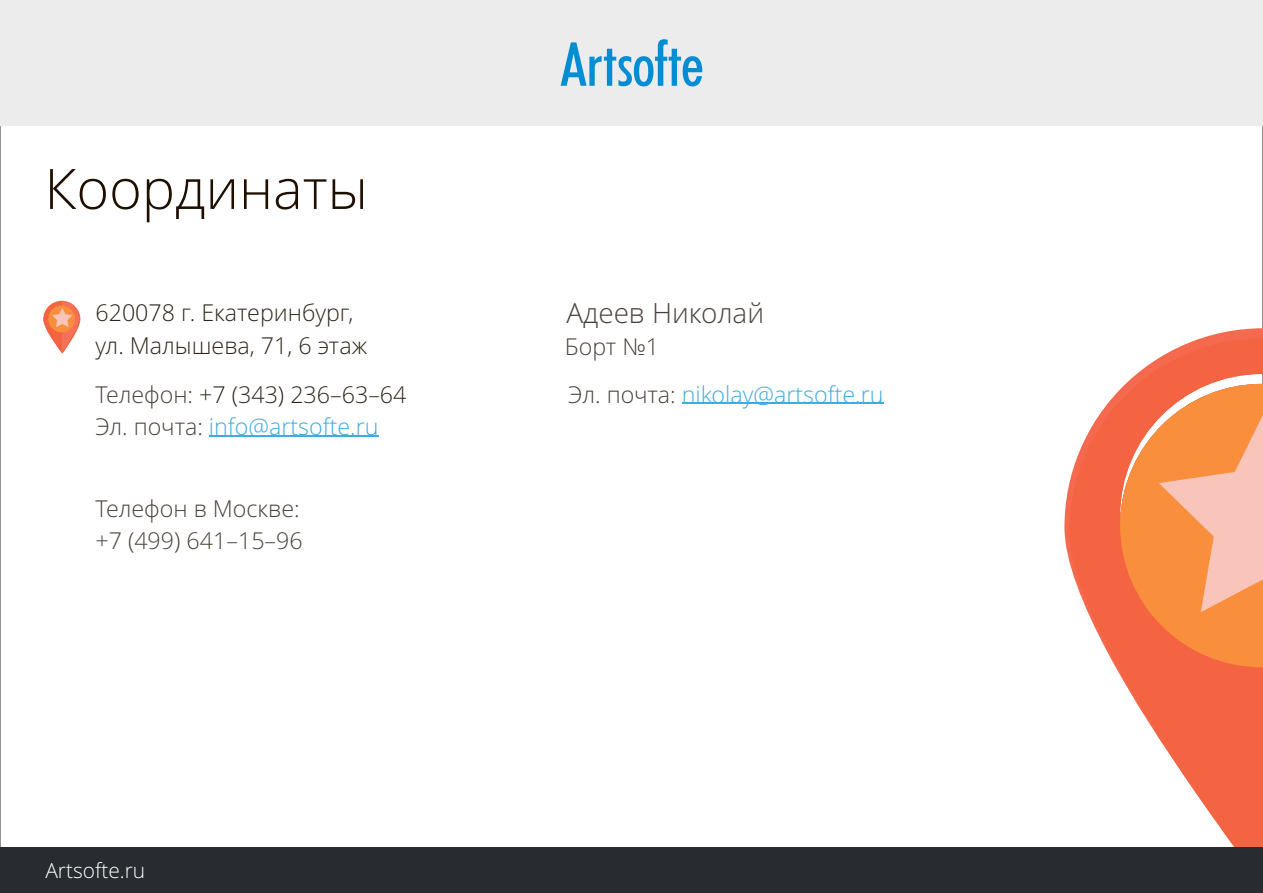
<style>
.page{position:relative;width:1263px;height:893px;background:#fff}
.page>*{position:absolute;margin:0;border:0;box-sizing:border-box;transform-origin:0 0}
.t1{font:300 55.8px "Open Sans";color:#1e0f00}
.t2{font:300 27.9px "Open Sans";color:#48423b}
.t3{font:300 23.25px/32.5px "Open Sans";color:#48423b}
.t4{font:300 23.25px/32.5px "Open Sans";color:#30261a}
.t5{font:300 23.25px/47.4px "Open Sans";color:#3fabe3}
.t6{font:300 21px "Open Sans";color:#fff}
.s1{color:#30261a}
.s2{color:#3fabe3}
.s3{color:#48423b}
</style>
<div class="page">
<hr style="left:682px;top:403px;width:201px;height:1px;background:#3fabe3">
<hr style="left:209px;top:435px;width:170px;height:1px;background:#3fabe3">
<svg style="left:43px;top:301px;width:37px;height:52px"></svg>
<svg style="left:44px;top:302px;width:36px;height:51px"></svg>
<div style="left:48px;top:305px;width:27px;height:26px;background:#ef6b41;border-radius:50%"></div>
<div style="left:48px;top:306px;width:27px;height:26px;background:#f98e3c;border-radius:50%"></div>
<svg style="left:52px;top:301px;width:27px;height:52px"></svg>
<svg style="left:1064px;top:328px;width:199px;height:520px"></svg>
<svg style="left:1069px;top:338px;width:194px;height:510px"></svg>
<svg style="left:1120px;top:384px;width:143px;height:283px;background:#f8945d"></svg>
<div style="left:0;top:0;width:1263px;height:126px;background:#ececed"></div>
<div style="left:0;top:848px;width:1263px;height:45px;background:#282c30"></div>
<svg style="left:561px;top:39px;width:141px;height:47px"></svg>
<h1 class="t1" style="left:44px;top:166px;width:325px">Координаты</h1>
<p class="t4" style="left:95px;top:299px;width:273px">620078 г. Екатеринбург, ул. Малышева, 71, 6 этаж</p>
<p class="t3" style="left:95px;top:380px;width:313px">Телефон: <span class="s1">+7 (343) 236–63–64<br></span>Эл. почта: <span class="s2">info@artsofte.ru</span></p>
<p class="t3" style="left:95px;top:495px;width:209px;line-height:31.7px">Телефон в Москве: +7 (499) 641–15–96</p>
<p class="t6" style="left:45px;top:861px;width:101px">Artsofte.ru</p>
<p class="t2" style="left:566px;top:301px;width:199px">Адеев Николай</p>
<p class="t5" style="left:565px;top:325px;width:320px"><span class="s3">Борт №1<br>Эл. почта:</span> nikolay@artsofte.ru</p>
</div>
